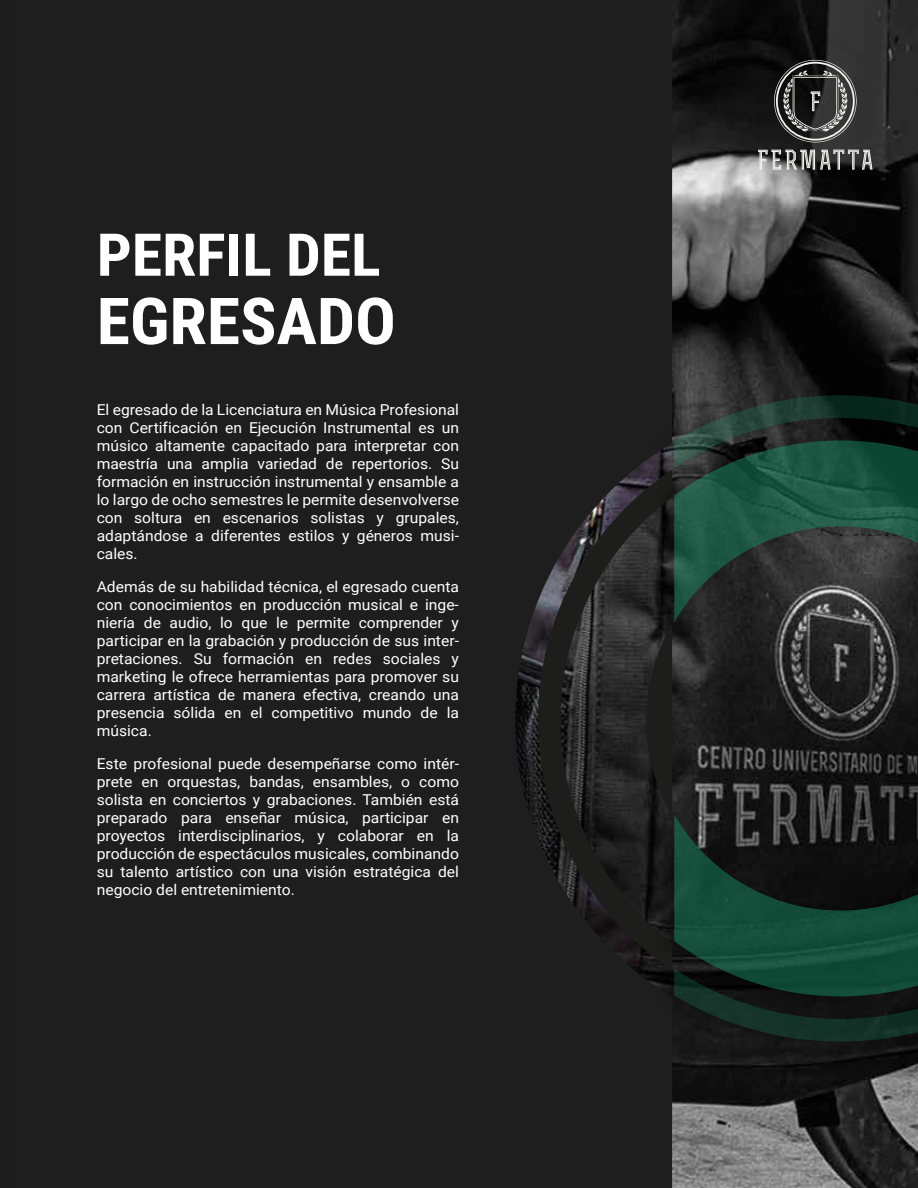
<style>
.page{position:relative;width:918px;height:1188px;background:#fff}
.page>*{position:absolute;margin:0;border:0;box-sizing:border-box;transform-origin:0 0}
.t1{font:700 64.8px "Roboto Condensed";color:#fff;scale:1.04 1}
.t2{font:700 59.1px "Roboto Condensed";color:#fff;scale:1.04 1}
.t3{font:15px/18px "Roboto";color:#fff;text-align:justify;scale:1.04 1}
</style>
<div class="page">
<svg style="left:672px;top:0;width:246px;height:1188px"></svg>
<div style="left:0;top:0;width:672px;height:1188px;background:#1d1e1d"></div>
<svg style="left:646px;top:624px;width:2px;height:192px"></svg>
<img style="left:648px;top:378px;width:270px;height:681px">
<svg style="left:674px;top:395px;width:244px;height:647px"></svg>
<img style="left:648px;top:423px;width:270px;height:591px">
<svg style="left:674px;top:440px;width:244px;height:556px"></svg>
<svg style="left:774px;top:60px;width:83px;height:82px"></svg>
<svg style="left:758px;top:150px;width:115px;height:20px"></svg>
<h2 class="t2" style="left:97px;top:213px;width:274px">PERFIL DEL</h2>
<h1 class="t1" style="left:97px;top:276px;width:289px">EGRESADO</h1>
<p class="t3" style="left:97px;top:400px;width:350px">El egresado de la Licenciatura en Música Profesional con Certificación en Ejecución Instrumental es un músico altamente capacitado para interpretar con maestría una amplia variedad de repertorios. Su formación en instrucción instrumental y ensamble a lo largo de ocho semestres le permite desenvolverse con soltura en escenarios solistas y grupales, adaptándose a diferentes estilos y géneros musi&shy;cales.</p>
<p class="t3" style="left:97px;top:577px;width:350px">Además de su habilidad técnica, el egresado cuenta con conocimientos en producción musical e inge&shy;niería de audio, lo que le permite comprender y participar en la grabación y producción de sus inter&shy;pretaciones. Su formación en redes sociales y marketing le ofrece herramientas para promover su carrera artística de manera efectiva, creando una presencia sólida en el competitivo mundo de la música.</p>
<p class="t3" style="left:97px;top:754px;width:350px">Este profesional puede desempeñarse como intér&shy;prete en orquestas, bandas, ensambles, o como solista en conciertos y grabaciones. También está preparado para enseñar música, participar en proyectos interdisciplinarios, y colaborar en la producción de espectáculos musicales, combinando su talento artístico con una visión estratégica del negocio del entretenimiento.</p>
</div>
